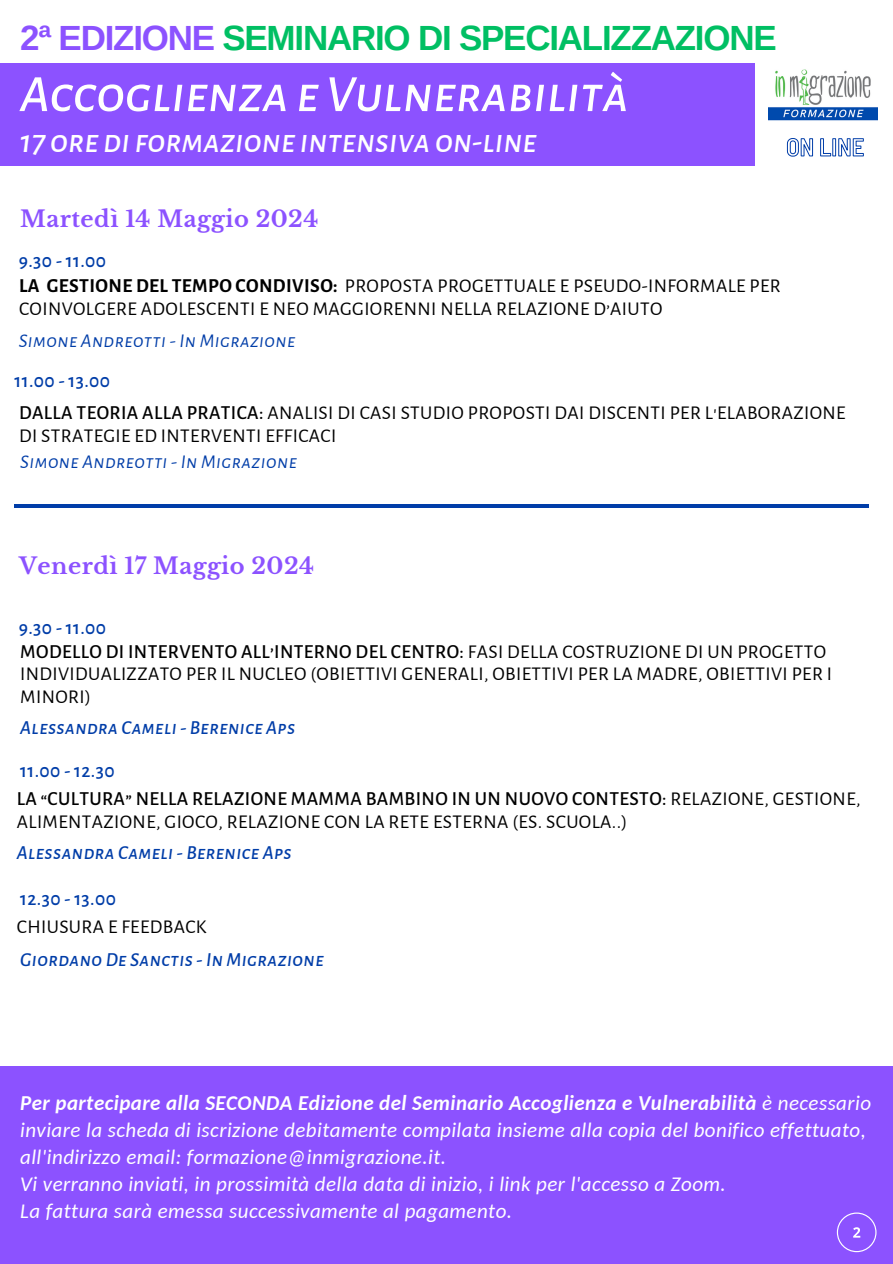
<style>
.page{position:relative;width:893px;height:1264px;background:#fff}
.page>*{position:absolute;margin:0;border:0;box-sizing:border-box;transform-origin:0 0}
.t1{font:italic 500 52.5px "Alegreya Sans SC";color:#fff}
.t2{font:700 34.95px "Arimo";letter-spacing:-.035em;color:#00bf63}
.t3{font:italic 500 33px "Alegreya Sans SC";color:#fff}
.t4{font:700 22.5px "Libre Baskerville";letter-spacing:.02em;color:#8c52ff}
.t5{font:italic 21px/27px "Carlito";letter-spacing:.02em;color:#fff}
.t6{font:19.5px/22.5px "Alegreya Sans SC";letter-spacing:.02em;color:#000}
.t7{font:italic 500 19.5px "Alegreya Sans SC";letter-spacing:.02em;color:#003da8}
.t8{font:italic 19.5px "Alegreya Sans SC";letter-spacing:.02em;color:#003da8}
.t9{font:500 19.5px "Alegreya Sans SC";letter-spacing:.02em;color:#003da8}
.s1{color:#8c52ff}
.s2{font-weight:700}
.s3{font-weight:500}
</style>
<div class="page">
<div style="left:0;top:63px;width:754px;height:103px;background:#8c52ff"></div>
<img style="left:768px;top:69px;width:109px;height:52px">
<svg style="left:786px;top:138px;width:77px;height:19px"></svg>
<div style="left:0;top:1065px;width:892px;height:198px;background:#8c52ff"></div>
<svg style="left:836px;top:1212px;width:40px;height:40px"></svg>
<hr style="left:15px;top:504px;width:853px;height:3px;background:#003da8">
<h4 class="t2" style="left:20px;top:18px;width:758px"><span class="s1">2ª EDIZIONE</span> SEMINARIO DI SPECIALIZZAZIONE</h4>
<h1 class="t1" style="left:20px;top:69px;width:610px">Accoglienza e Vulnerabilità</h1>
<h1 class="t3" style="left:20px;top:125px;width:518px">17 ore diformazione intensiva on-line</h1>
<h5 class="t4" style="left:20px;top:205px;width:299px">Martedì 14 Maggio 2024</h5>
<h6 class="t9" style="left:19px;top:252px;width:89px">9.30 - 11.00</h6>
<h5 class="t6" style="left:19px;top:275px;width:763px"><span class="s2">LA GESTIONE DEL TEMPO CONDIVISO:</span> PROPOSTA PROGETTUALE E PSEUDO-INFORMALE PER<br>COINVOLGERE ADOLESCENTI E NEO MAGGIORENNI NELLA RELAZIONE D’AIUTO</h5>
<p class="t8" style="left:19px;top:331px;width:278px">Simone Andreotti - In Migrazione</p>
<h5 class="t9" style="left:15px;top:372px;width:97px">11.00 - 13.00</h5>
<h6 class="t6" style="left:19px;top:402px;width:828px"><span class="s3">DALLA TEORIA ALLA PRATICA:</span> ANALISI DI CASI STUDIO PROPOSTI DAI DISCENTI PER L'ELABORAZIONE<br>DI STRATEGIE ED INTERVENTI EFFICACI</h6>
<h6 class="t8" style="left:20px;top:452px;width:278px">Simone Andreotti - In Migrazione</h6>
<h6 class="t4" style="left:19px;top:552px;width:296px">Venerdì 17 Maggio 2024</h6>
<h6 class="t9" style="left:19px;top:618px;width:89px">9.30 - 11.00</h6>
<p class="t6" style="left:20px;top:640px;width:813px"><span class="s3">MODELLO DI INTERVENTO ALL’INTERNO DEL CENTRO:</span> FASI DELLA COSTRUZIONE DI UN PROGETTO<br>INDIVIDUALIZZATO PER IL NUCLEO (OBIETTIVI GENERALI, OBIETTIVI PER LA MADRE, OBIETTIVI PER I<br>MINORI)</p>
<h6 class="t7" style="left:20px;top:719px;width:276px">Alessandra Cameli - Berenice Aps</h6>
<h5 class="t9" style="left:20px;top:761px;width:96px">11.00 - 12.30</h5>
<h5 class="t6" style="left:17px;top:788px;width:845px"><span class="s3">LA “CULTURA” NELLA RELAZIONE MAMMA BAMBINO IN UN NUOVO CONTESTO:</span> RELAZIONE, GESTIONE,<br>ALIMENTAZIONE, GIOCO, RELAZIONE CON LA RETE ESTERNA (ES. SCUOLA..)</h5>
<h6 class="t7" style="left:17px;top:843px;width:276px">Alessandra Cameli - Berenice Aps</h6>
<p class="t9" style="left:20px;top:889px;width:97px">12.30 - 13.00</p>
<p class="t6" style="left:17px;top:916px;width:191px">CHIUSURA E FEEDBACK</p>
<p class="t7" style="left:20px;top:950px;width:305px">Giordano De Sanctis - In Migrazione</p>
<h2 class="t5" style="left:20px;top:1090px;width:852px"><span class="s2">Per partecipare alla SECONDA Edizione del Seminario Accoglienza e Vulnerabilità</span> è necessario inviare la scheda di iscrizione debitamente compilata insieme alla copia del bonifico effettuato, all'indirizzo email: formazione@inmigrazione.it.</h2>
<h4 class="t5" style="left:20px;top:1171px;width:707px">Vi verranno inviati, in prossimità della data di inizio, i link per l'accesso a Zoom.</h4>
<h6 class="t5" style="left:20px;top:1198px;width:493px">La fattura sarà emessa successivamente al pagamento.</h6>
</div>
